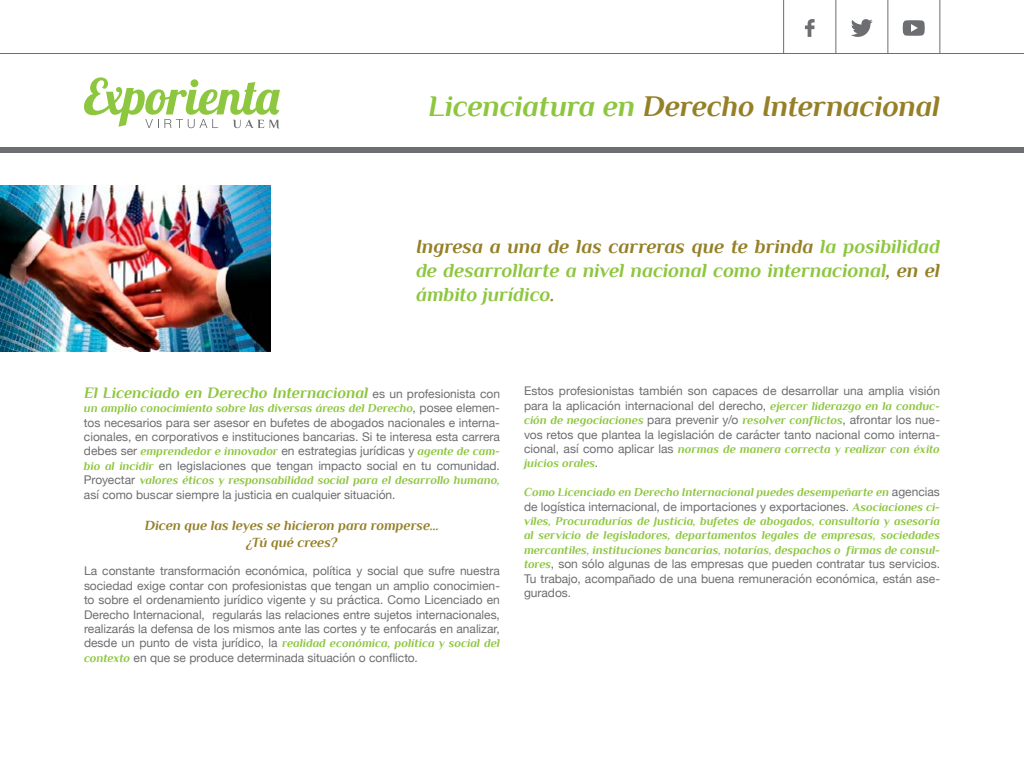
<style>
.page{position:relative;width:1024px;height:768px;background:#fff}
.page>*{position:absolute;margin:0;border:0;box-sizing:border-box;transform-origin:0 0}
.t1{font:italic 700 30px "Philosopher";letter-spacing:-.005em;color:#958028}
.t2{font:italic 700 20px/24px "Philosopher";color:#8dc63f;text-align:justify}
.t3{font:italic 700 16px "Philosopher";color:#8dc63f}
.t4{font:italic 700 14px/16.8px "Philosopher";color:#958028;text-align:center}
.t5{font:12px/14.4px "Helvetica Neue";color:#6d6e71}
.t6{font:italic 700 12px/14.4px "Philosopher";color:#8dc63f}
.s1{color:#8dc63f}
.s2{color:#958028}
.s3{font-family:"Helvetica Neue";font-weight:400;font-style:normal;font-size:12px;color:#6d6e71}
.s4{font-family:"Helvetica Neue";font-weight:400;font-style:normal;color:#6d6e71}
.s5{font-family:"Philosopher";font-weight:700;font-style:italic;color:#8dc63f}
</style>
<div class="page">
<svg style="left:84px;top:77px;width:196px;height:52px"></svg>
<div style="left:0;top:147px;width:1024px;height:6px;background:#6d6e71"></div>
<hr style="left:0;top:53px;width:1024px;height:1px;background:#6d6e71">
<svg style="left:851px;top:19px;width:22px;height:18px"></svg>
<svg style="left:903px;top:20px;width:22px;height:16px"></svg>
<svg style="left:805px;top:19px;width:10px;height:18px"></svg>
<hr style="left:783px;top:0;width:1px;height:54px;background:#6d6e71">
<hr style="left:836px;top:0;width:1px;height:54px;background:#6d6e71">
<hr style="left:888px;top:0;width:1px;height:54px;background:#6d6e71">
<hr style="left:940px;top:0;width:1px;height:54px;background:#6d6e71">
<img style="left:1px;top:185px;width:269px;height:167px">
<h1 class="t1" style="left:428px;top:91px;width:513px"><span class="s1">Licenciatura en</span> Derecho Internacional</h1>
<h2 class="t2" style="left:416px;top:235px;width:526px"><span class="s2">Ingresa a una de las carreras que te brinda</span> la posibilidad de desarrollarte a nivel nacional como internacional<span class="s2">, en el </span>ámbito jurídico<span class="s2">.</span></h2>
<h3 class="t3" style="left:84px;top:384px;width:418px">El Licenciado en Derecho Internacional <span class="s3">es un profesionista con</span></h3>
<p class="t6" style="left:84px;top:401px;width:417px">un amplio conocimiento sobre las diversas áreas del Derecho<span class="s4">, posee elemen-</span></p>
<p class="t5" style="left:84px;top:416px;width:418px">tos necesarios para ser asesor en bufetes de abogados nacionales e interna&shy;cionales, en corporativos e instituciones bancarias. Si te interesa esta carrera</p>
<p class="t6" style="left:84px;top:444px;width:418px"><span class="s4">debes ser</span> emprendedor e innovador <span class="s4">en estrategias jurídicas y</span> agente de cam-</p>
<p class="t5" style="left:84px;top:459px;width:417px"><span class="s5">bio al incidir</span> en legislaciones que tengan impacto social en tu comunidad.</p>
<p class="t6" style="left:84px;top:473px;width:417px"><span class="s4">Proyectar</span> valores éticos y responsabilidad social para el desarrollo humano,</p>
<p class="t5" style="left:84px;top:488px;width:313px">así como buscar siempre la justicia en cualquier situación.</p>
<p class="t4" style="left:145px;top:517px;width:296px">Dicen que las leyes se hicieron para romperse… ¿Tú qué crees?</p>
<p class="t5" style="left:84px;top:565px;width:418px;text-align:justify">La constante transformación económica, política y social que sufre nuestra sociedad exige contar con profesionistas que tengan un amplio conocimien&shy;to sobre el ordenamiento jurídico vigente y su práctica. Como Licenciado en Derecho Internacional, regularás las relaciones entre sujetos internacionales, realizarás la defensa de los mismos ante las cortes y te enfocarás en analizar,</p>
<p class="t6" style="left:84px;top:636px;width:417px"><span class="s4">desde un punto de vista jurídico, la</span> realidad económica, política y social del</p>
<p class="t5" style="left:84px;top:651px;width:335px"><span class="s5">contexto</span> en que se produce determinada situación o conflicto.</p>
<p class="t5" style="left:524px;top:385px;width:418px">Estos profesionistas también son capaces de desarrollar una amplia visión para la aplicación internacional del derecho, <span class="s5">ejercer liderazgo en la conduc-</span></p>
<p class="t6" style="left:524px;top:413px;width:418px">ción de negociaciones <span class="s4">para prevenir y/o</span> resolver conflictos<span class="s4">, afrontar los nue-</span></p>
<p class="t5" style="left:524px;top:428px;width:418px">vos retos que plantea la legislación de carácter tanto nacional como interna-</p>
<p class="t6" style="left:524px;top:442px;width:417px"><span class="s4">cional, así como aplicar las</span> normas de manera correcta y realizar con éxito juicios orales<span class="s4">.</span></p>
<p class="t6" style="left:524px;top:485px;width:417px">Como Licenciado en Derecho Internacional puedes desempeñarte en <span class="s4">agencias</span></p>
<p class="t5" style="left:524px;top:500px;width:418px">de logística internacional, de importaciones y exportaciones. <span class="s5">Asociaciones ci-</span></p>
<p class="t6" style="left:524px;top:514px;width:418px;text-align:justify">viles, Procuradurías de Justicia, bufetes de abogados, consultoría y asesoría al servicio de legisladores, departamentos legales de empresas, sociedades mercantiles, instituciones bancarias, notarías, despachos o firmas de consul-</p>
<p class="t5" style="left:524px;top:557px;width:418px;text-align:justify"><span class="s5">tores</span>, son sólo algunas de las empresas que pueden contratar tus servicios.<br>Tu trabajo, acompañado de una buena remuneración económica, están ase&shy;gurados.</p>
</div>
